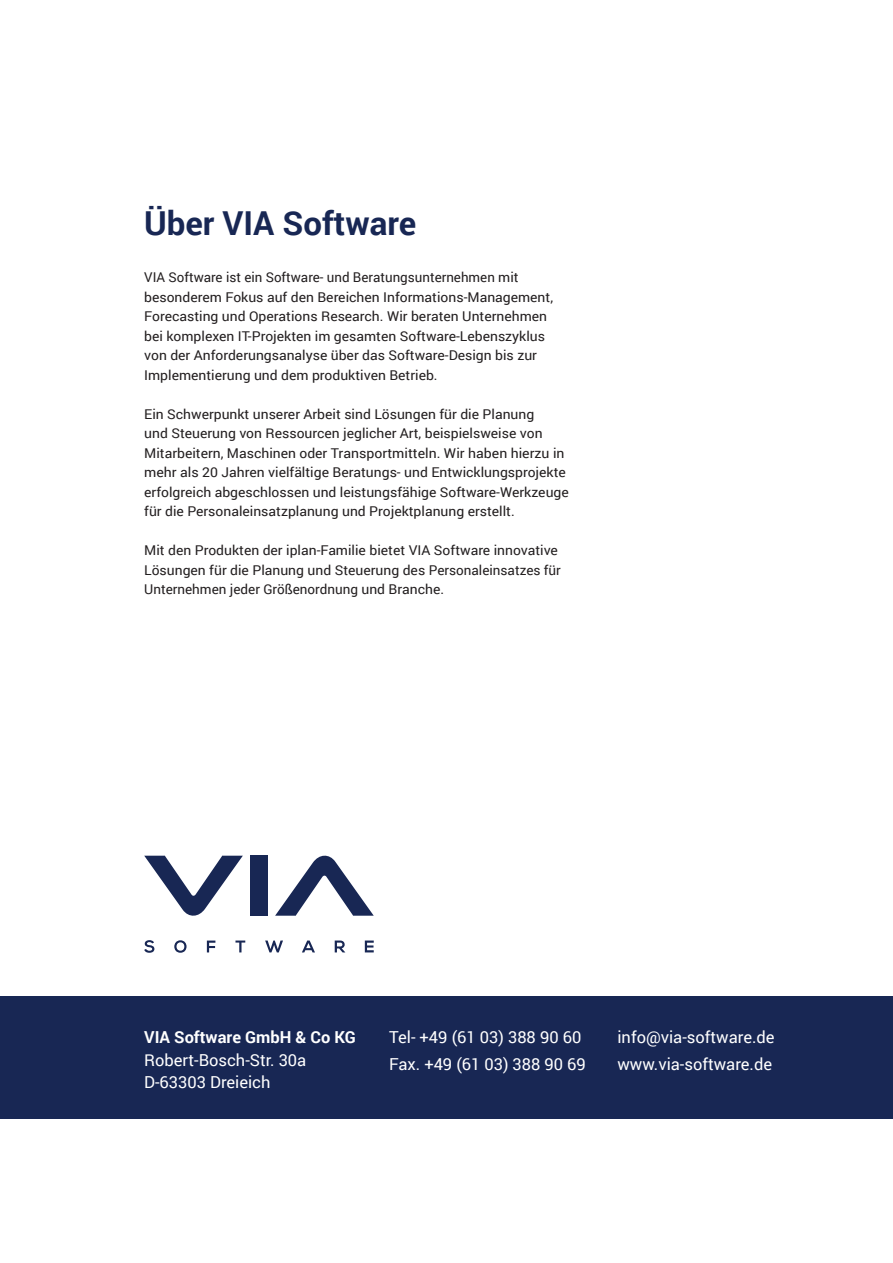
<style>
.page{position:relative;width:893px;height:1263px;background:#fff}
.page>*{position:absolute;margin:0;border:0;box-sizing:border-box;transform-origin:0 0}
.t1{font:700 33px "Roboto";color:#182754}
.t2{font:16.5px "Roboto";color:#fff}
.t3{font:700 16.5px "Roboto";color:#fff}
.t4{font:13.5px/19.5px "Roboto";color:#231f20}
</style>
<div class="page">
<div style="left:0;top:996px;width:893px;height:122px;background:#182754"></div>
<div style="left:250px;top:856px;width:18px;height:60px;background:#182754"></div>
<svg style="left:144px;top:856px;width:99px;height:60px"></svg>
<svg style="left:144px;top:940px;width:230px;height:13px"></svg>
<svg style="left:275px;top:855px;width:99px;height:61px"></svg>
<p class="t1" style="left:144px;top:200px;width:274px">Über VIA Software</p>
<p class="t4" style="left:144px;top:267px;width:410px">VIA Software ist ein Software- und Beratungsunternehmen mit besonderem Fokus auf den Bereichen Informations-Management, Forecasting und Operations Research. Wir beraten Unternehmen bei komplexen IT-Projekten im gesamten Software-Lebenszyklus von der Anforderungsanalyse über das Software-Design bis zur Implementierung und dem produktiven Betrieb.</p>
<p class="t4" style="left:144px;top:404px;width:426px">Ein Schwerpunkt unserer Arbeit sind Lösungen für die Planung<br>und Steuerung von Ressourcen jeglicher Art, beispielsweise von Mitarbeitern, Maschinen oder Transportmitteln. Wir haben hierzu in mehr als 20 Jahren vielfältige Beratungs- und Entwicklungsprojekte erfolgreich abgeschlossen und leistungsfähige Software-Werkzeuge für die Personaleinsatzplanung und Projektplanung erstellt.</p>
<p class="t4" style="left:144px;top:540px;width:418px">Mit den Produkten der iplan-Familie bietet VIA Software innovative<br>Lösungen für die Planung und Steuerung des Personaleinsatzes für<br>Unternehmen jeder Größenordnung und Branche.</p>
<p class="t3" style="left:144px;top:1026px;width:213px">VIA Software GmbH &amp; Co KG</p>
<p class="t2" style="left:144px;top:1048px;width:164px">Robert-Bosch-Str. 30a</p>
<p class="t2" style="left:144px;top:1071px;width:128px">D-63303 Dreieich</p>
<p class="t2" style="left:389px;top:1026px;width:194px">Tel- +49 (61 03) 388 90 60</p>
<p class="t2" style="left:389px;top:1052px;width:198px">Fax. +49 (61 03) 388 90 69</p>
<p class="t2" style="left:617px;top:1026px;width:159px">info@via-software.de</p>
<p class="t2" style="left:617px;top:1052px;width:156px">www.via-software.de</p>
</div>
